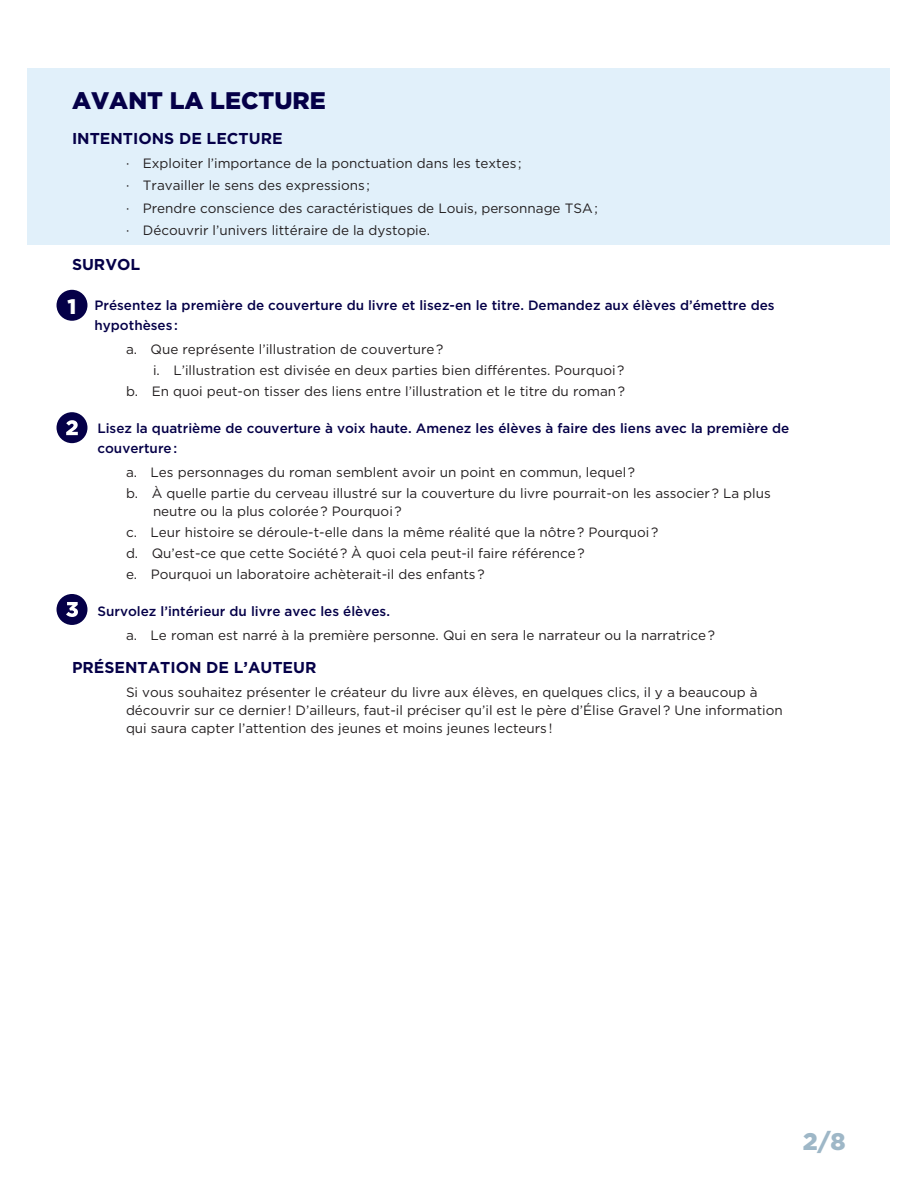
<style>
.page{position:relative;width:918px;height:1188px;background:#fff}
.page>*{position:absolute;margin:0;border:0;box-sizing:border-box;transform-origin:0 0}
.AvantLaLecture__VERT{font:900 24px "Gotham";color:#050048}
.t1{font:900 24px "Gotham";color:#9eb7c7}
.AvantLaLecture__VERT-2{font:900 21px "Gotham";color:#fff}
.QuestionsDe__Orange2{font:700 15.75px "Gotham";color:#050048}
.Questions2__Rouge4{font:13.5px/18px "Gotham";color:#231f20}
.Questions__Mauve3{font:500 13.5px/19.5px "Gotham";color:#050048}
</style>
<div class="page">
<div style="left:28px;top:68px;width:862px;height:177px;background:#e1f0fa"></div>
<div style="left:57px;top:412px;width:30px;height:31px;background:#050048;border-radius:50%"></div>
<svg style="left:66px;top:420px;width:12px;height:15px"></svg>
<div style="left:57px;top:594px;width:30px;height:31px;background:#050048;border-radius:50%"></div>
<svg style="left:66px;top:602px;width:12px;height:15px"></svg>
<div style="left:57px;top:290px;width:30px;height:31px;background:#050048;border-radius:50%"></div>
<p class="AvantLaLecture__VERT" style="left:72px;top:84px;width:255px">AVANT LA LECTURE</p>
<p class="QuestionsDe__Orange2" style="left:72px;top:128px;width:212px">INTENTIONS DE LECTURE</p>
<p class="Questions2__Rouge4" style="left:126px;top:154px;width:397px">· Exploiter l’importance de la ponctuation dans les textes ;</p>
<p class="Questions2__Rouge4" style="left:126px;top:176px;width:245px">· Travailler le sens des expressions ;</p>
<p class="Questions2__Rouge4" style="left:126px;top:199px;width:473px">· Prendre conscience des caractéristiques de Louis, personnage TSA;</p>
<p class="Questions2__Rouge4" style="left:126px;top:221px;width:306px">· Découvrir l’univers littéraire de la dystopie.</p>
<p class="QuestionsDe__Orange2" style="left:72px;top:254px;width:70px">SURVOL</p>
<p class="Questions__Mauve3" style="left:94px;top:296px;width:682px;text-indent:-22px">1. Présentez la première de couverture du livre et lisez-en le titre. Demandez aux élèves d’émettre des hypothèses :</p>
<p class="Questions2__Rouge4" style="left:126px;top:340px;width:319px">a. Que représente l’illustration de couverture?</p>
<p class="Questions2__Rouge4" style="left:153px;top:361px;width:473px">i. L’illustration est divisée en deux parties bien différentes. Pourquoi?</p>
<p class="Questions2__Rouge4" style="left:126px;top:382px;width:501px">b. En quoi peut-on tisser des liens entre l’illustration et le titre du roman?</p>
<p class="Questions__Mauve3" style="left:97px;top:419px;width:694px;text-indent:-25px">2. Lisez la quatrième de couverture à voix haute. Amenez les élèves à faire des liens avec la première de couverture :</p>
<p class="Questions2__Rouge4" style="left:126px;top:463px;width:511px">a. Les personnages du roman semblent avoir un point en commun, lequel?</p>
<p class="Questions2__Rouge4" style="left:153px;top:484px;width:619px;text-indent:-27px">b. À quelle partie du cerveau illustré sur la couverture du livre pourrait-on les associer? La plus neutre ou la plus colorée? Pourquoi?</p>
<p class="Questions2__Rouge4" style="left:126px;top:523px;width:534px">c. Leur histoire se déroule-t-elle dans la même réalité que la nôtre? Pourquoi?</p>
<p class="Questions2__Rouge4" style="left:126px;top:544px;width:460px">d. Qu’est-ce que cette Société? À quoi cela peut-il faire référence?</p>
<p class="Questions2__Rouge4" style="left:126px;top:565px;width:360px">e. Pourquoi un laboratoire achèterait-il des enfants?</p>
<p class="Questions__Mauve3" style="left:72px;top:602px;width:320px">3. Survolez l’intérieur du livre avec les élèves.</p>
<p class="Questions2__Rouge4" style="left:126px;top:626px;width:591px">a. Le roman est narré à la première personne. Qui en sera le narrateur ou la narratrice?</p>
<p class="QuestionsDe__Orange2" style="left:72px;top:657px;width:246px">PRÉSENTATION DE L’AUTEUR</p>
<p class="Questions2__Rouge4" style="left:126px;top:683px;width:658px">Si vous souhaitez présenter le créateur du livre aux élèves, en quelques clics, il y a beaucoup à découvrir sur ce dernier ! D’ailleurs, faut-il préciser qu’il est le père d’Élise Gravel? Une information qui saura capter l’attention des jeunes et moins jeunes lecteurs !</p>
<p class="AvantLaLecture__VERT-2" style="left:68px;top:292px;width:10px">1</p>
<h1 class="t1" style="left:803px;top:1125px;width:44px">2/8</h1>
</div>
